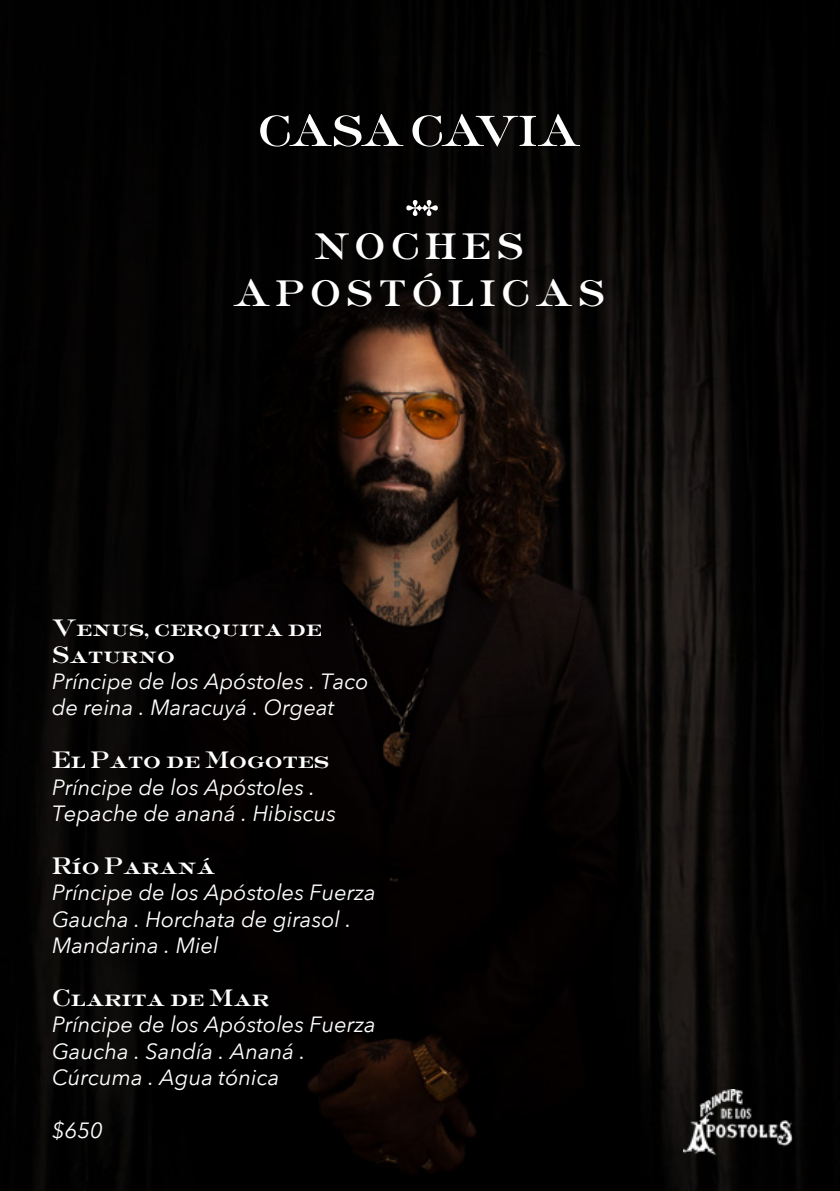
<style>
.page{position:relative;width:840px;height:1191px;background:#fff}
.page>*{position:absolute;margin:0;border:0;box-sizing:border-box;transform-origin:0 0}
.t1{font:34px/46.4px "Sackers Heavy Roman";letter-spacing:.16em;color:#fff;text-align:center}
.t2{font:italic 22px/26.4px "Avenir Next";color:#fff}
.t3{font:22px/26.4px "Sackers Heavy Roman";color:#fff}
</style>
<div class="page">
<img style="left:0;top:0;width:840px;height:1191px">
<img style="left:683px;top:1089px;width:118px;height:66px">
<svg style="left:260px;top:114px;width:143px;height:33px"></svg>
<svg style="left:412px;top:114px;width:168px;height:33px"></svg>
<svg style="left:406px;top:200px;width:32px;height:16px"></svg>
<h1 class="t1" style="left:233px;top:223px;width:374px">NOCHES<br>APOSTÓLICAS</h1>
<p class="t3" style="left:52px;top:614px;width:272px">Venus, cerquita de<br>Saturno</p>
<p class="t2" style="left:52px;top:667px;width:318px">Príncipe de los Apóstoles . Taco de reina . Maracuyá . Orgeat</p>
<p class="t3" style="left:52px;top:746px;width:278px">El Pato de Mogotes</p>
<p class="t2" style="left:52px;top:773px;width:286px">Príncipe de los Apóstoles .<br>Tepache de ananá . Hibiscus</p>
<p class="t3" style="left:52px;top:852px;width:165px">Río Paraná</p>
<p class="t2" style="left:52px;top:878px;width:325px">Príncipe de los Apóstoles Fuerza<br>Gaucha . Horchata de girasol .<br>Mandarina . Miel</p>
<p class="t3" style="left:52px;top:984px;width:219px">Clarita de Mar</p>
<p class="t2" style="left:52px;top:1010px;width:325px">Príncipe de los Apóstoles Fuerza<br>Gaucha . Sandía . Ananá .<br>Cúrcuma . Agua tónica</p>
<p class="t2" style="left:52px;top:1116px;width:53px">$650</p>
</div>
